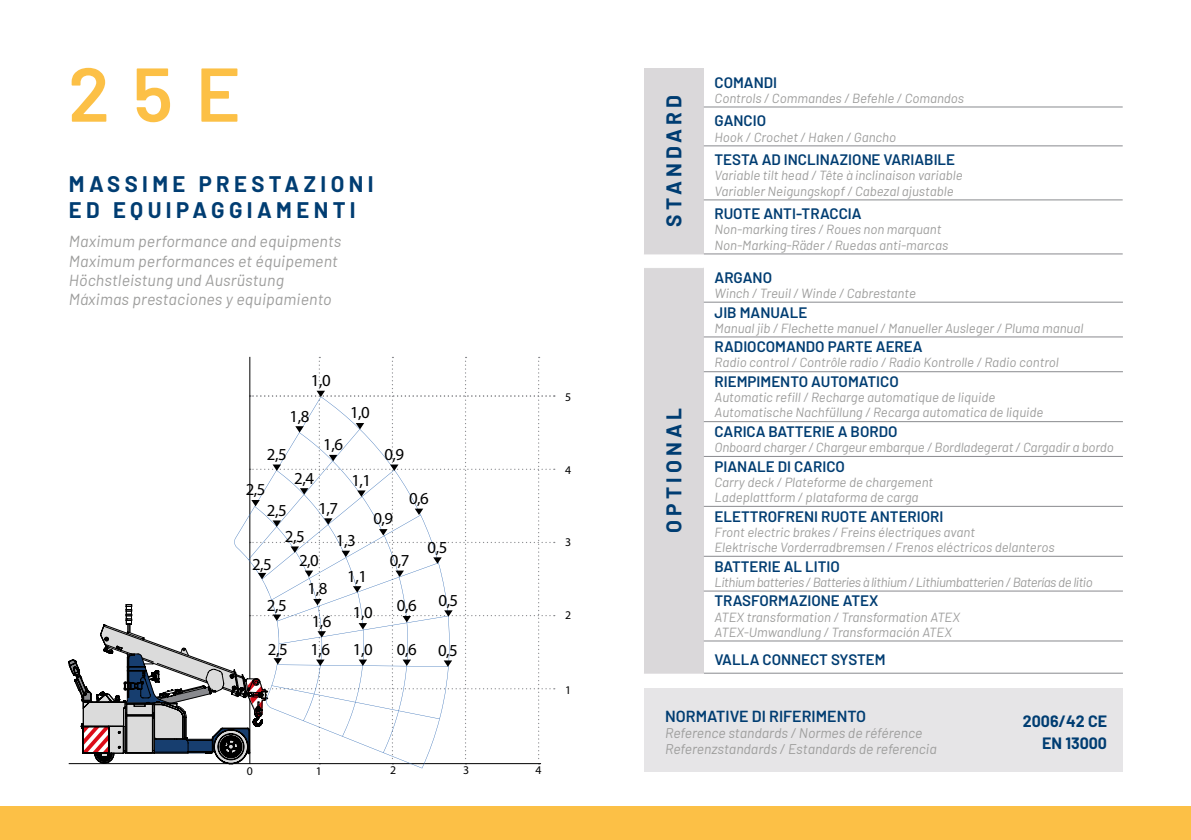
<style>
.page{position:relative;width:1191px;height:840px;background:#fff}
.page>*{position:absolute;margin:0;border:0;box-sizing:border-box;transform-origin:0 0}
.t1{font:600 76px "Barlow";color:#fcc046}
.t2{font:700 22px/26px "Barlow";letter-spacing:.2em;color:#003d72}
.t3{font:700 20.8px "Barlow";letter-spacing:.2em;color:#003d72}
.t4{font:16.8px "Myriad Pro";color:#000}
.t5{font:italic 16px/19.2px "Barlow";letter-spacing:.01em;color:#9d9d9c}
.t6{font:600 16px "Barlow";color:#003d72}
.t7{font:700 16px/21.6px "Barlow";color:#003d72;text-align:right}
.t8{font:600 15.2px "Barlow";color:#003d72}
.t9{font:italic 14px/16px "Barlow";color:#9d9d9c}
.t10{font:italic 13.2px/15.2px "Barlow";color:#9d9d9c}
.t11{font:italic 13.2px "Barlow";letter-spacing:-.03em;color:#9d9d9c}
.t12{font:11.8px "Myriad Pro";color:#000}
</style>
<div class="page">
<div style="left:0;top:806px;width:1191px;height:33px;background:#fcc046"></div>
<div style="left:644px;top:687px;width:478px;height:84px;background:#e6e5e7"></div>
<div style="left:644px;top:68px;width:60px;height:186px;background:#dad8da"></div>
<hr style="left:704px;top:107px;width:418px;height:1px;background:#898a8e">
<hr style="left:704px;top:145px;width:418px;height:1px;background:#898a8e">
<hr style="left:704px;top:199px;width:418px;height:1px;background:#898a8e">
<hr style="left:704px;top:253px;width:418px;height:1px;background:#898a8e">
<div style="left:644px;top:267px;width:60px;height:405px;background:#dad8da"></div>
<hr style="left:644px;top:267px;width:60px;height:1px;background:#fff">
<hr style="left:704px;top:301px;width:419px;height:1px;background:#898a8e">
<hr style="left:704px;top:336px;width:419px;height:1px;background:#898a8e">
<hr style="left:704px;top:371px;width:419px;height:1px;background:#898a8e">
<hr style="left:704px;top:421px;width:419px;height:1px;background:#898a8e">
<hr style="left:704px;top:456px;width:419px;height:1px;background:#898a8e">
<hr style="left:704px;top:505px;width:419px;height:1px;background:#898a8e">
<hr style="left:704px;top:555px;width:419px;height:1px;background:#898a8e">
<hr style="left:704px;top:590px;width:419px;height:1px;background:#898a8e">
<hr style="left:704px;top:640px;width:419px;height:1px;background:#898a8e">
<hr style="left:704px;top:672px;width:419px;height:1px;background:#898a8e">
<hr style="left:644px;top:672px;width:60px;height:1px;background:#dad8da">
<svg style="left:68px;top:356px;width:487px;height:408px"></svg>
<h1 class="t1" style="left:68px;top:38px;width:174px">25E</h1>
<h2 class="t2" style="left:69px;top:169px;width:306px">MASSIME PRESTAZIONI<br>ED EQUIPAGGIAMENTI</h2>
<p class="t5" style="left:69px;top:231px;width:274px">Maximum performance and equipments Maximum performances et équipement Höchstleistung und Ausrüstung Máximas prestaciones y equipamiento</p>
<p class="t4" style="left:311px;top:370px;width:21px">1,0</p>
<p class="t4" style="left:290px;top:405px;width:21px">1,8</p>
<p class="t4" style="left:267px;top:443px;width:21px">2,5</p>
<p class="t4" style="left:323px;top:434px;width:21px">1,6</p>
<p class="t4" style="left:350px;top:402px;width:21px">1,0</p>
<p class="t4" style="left:384px;top:443px;width:21px">0,9</p>
<p class="t4" style="left:294px;top:467px;width:21px">2,4</p>
<p class="t4" style="left:351px;top:469px;width:21px">1,1</p>
<p class="t4" style="left:246px;top:479px;width:21px">2,5</p>
<p class="t4" style="left:409px;top:487px;width:21px">0,6</p>
<p class="t4" style="left:427px;top:536px;width:21px">0,5</p>
<p class="t4" style="left:438px;top:589px;width:21px">0,5</p>
<p class="t4" style="left:318px;top:497px;width:21px">1,7</p>
<p class="t4" style="left:267px;top:499px;width:21px">2,5</p>
<p class="t4" style="left:373px;top:508px;width:21px">0,9</p>
<p class="t4" style="left:285px;top:525px;width:21px">2,5</p>
<p class="t4" style="left:336px;top:529px;width:21px">1,3</p>
<p class="t4" style="left:299px;top:549px;width:21px">2,0</p>
<p class="t4" style="left:390px;top:549px;width:21px">0,7</p>
<p class="t4" style="left:252px;top:553px;width:21px">2,5</p>
<p class="t4" style="left:267px;top:595px;width:21px">2,5</p>
<p class="t4" style="left:268px;top:638px;width:21px">2,5</p>
<p class="t4" style="left:310px;top:638px;width:21px">1,6</p>
<p class="t4" style="left:353px;top:638px;width:21px">1,0</p>
<p class="t4" style="left:397px;top:638px;width:21px">0,6</p>
<p class="t4" style="left:438px;top:639px;width:21px">0,5</p>
<p class="t4" style="left:347px;top:565px;width:21px">1,1</p>
<p class="t4" style="left:308px;top:578px;width:21px">1,8</p>
<p class="t4" style="left:397px;top:595px;width:21px">0,6</p>
<p class="t4" style="left:353px;top:602px;width:21px">1,0</p>
<p class="t4" style="left:312px;top:610px;width:21px">1,6</p>
<p class="t12" style="left:247px;top:763px;width:8px">0</p>
<p class="t12" style="left:316px;top:763px;width:8px">1</p>
<p class="t12" style="left:390px;top:762px;width:8px">2</p>
<p class="t12" style="left:463px;top:762px;width:8px">3</p>
<p class="t12" style="left:565px;top:389px;width:8px">5</p>
<p class="t12" style="left:565px;top:462px;width:8px">4</p>
<p class="t12" style="left:565px;top:534px;width:8px">3</p>
<p class="t12" style="left:565px;top:608px;width:8px">2</p>
<p class="t12" style="left:565px;top:682px;width:8px">1</p>
<p class="t12" style="left:535px;top:762px;width:8px">4</p>
<h3 class="t3" style="left:658px;top:227px;width:133px;rotate:-90deg">STANDARD</h3>
<h3 class="t3" style="left:658px;top:532px;width:126px;rotate:-90deg">OPTIONAL</h3>
<p class="t8" style="left:714px;top:71px;width:64px">COMANDI</p>
<p class="t10" style="left:714px;top:89px;width:251px">Controls / Commandes / Befehle / Comandos</p>
<p class="t8" style="left:714px;top:110px;width:53px">GANCIO</p>
<p class="t10" style="left:714px;top:128px;width:183px">Hook / Crochet / Haken / Gancho</p>
<p class="t8" style="left:714px;top:149px;width:242px">TESTA AD INCLINAZIONE VARIABILE</p>
<p class="t10" style="left:714px;top:167px;width:250px">Variable tilt head / Tête à inclinaison variable<br>Variabler Neigungskopf / Cabezal ajustable</p>
<p class="t8" style="left:714px;top:202px;width:149px">RUOTE ANTI-TRACCIA</p>
<p class="t10" style="left:714px;top:221px;width:235px">Non-marking tires / Roues non marquant<br>Non-Marking-Räder / Ruedas anti-marcas</p>
<p class="t8" style="left:714px;top:266px;width:59px">ARGANO</p>
<p class="t10" style="left:714px;top:284px;width:203px">Winch / Treuil / Winde / Cabrestante</p>
<p class="t8" style="left:714px;top:301px;width:94px">JIB MANUALE</p>
<p class="t10" style="left:714px;top:319px;width:370px">Manual jib / Flechette manuel / Manueller Ausleger / Pluma manual</p>
<p class="t8" style="left:714px;top:335px;width:210px">RADIOCOMANDO PARTE AEREA</p>
<p class="t10" style="left:714px;top:354px;width:346px">Radio control / Contrôle radio / Radio Kontrolle / Radio control</p>
<p class="t8" style="left:714px;top:370px;width:186px">RIEMPIMENTO AUTOMATICO</p>
<p class="t10" style="left:714px;top:388px;width:330px">Automatic refill / Recharge automatique de liquide<br>Automatische Nachfüllung / Recarga automatica de liquide</p>
<p class="t8" style="left:714px;top:420px;width:184px">CARICA BATTERIE A BORDO</p>
<p class="t10" style="left:714px;top:438px;width:401px">Onboard charger / Chargeur embarque / Bordladegerat / Cargadir a bordo</p>
<p class="t8" style="left:714px;top:455px;width:132px">PIANALE DI CARICO</p>
<p class="t10" style="left:714px;top:473px;width:220px">Carry deck / Plateforme de chargement<br>Ladeplattform / plataforma de carga</p>
<p class="t8" style="left:714px;top:504px;width:230px">ELETTROFRENI RUOTE ANTERIORI</p>
<p class="t10" style="left:714px;top:523px;width:341px">Front electric brakes / Freins électriques avant<br>Elektrische Vorderradbremsen / Frenos eléctricos delanteros</p>
<p class="t8" style="left:714px;top:554px;width:127px">BATTERIE AL LITIO</p>
<p class="t11" style="left:714px;top:572px;width:380px">Lithium batteries / Batteries à lithium / Lithiumbatterien / Baterías de litio</p>
<p class="t8" style="left:714px;top:589px;width:165px">TRASFORMAZIONE ATEX</p>
<p class="t10" style="left:714px;top:607px;width:247px">ATEX transformation / Transformation ATEX<br>ATEX-Umwandlung / Transformación ATEX</p>
<p class="t8" style="left:714px;top:647px;width:173px">VALLA CONNECT SYSTEM</p>
<p class="t6" style="left:665px;top:704px;width:202px">NORMATIVE DI RIFERIMENTO</p>
<p class="t9" style="left:665px;top:723px;width:273px">Reference standards / Normes de référence<br>Referenzstandards / Estandards de referencia</p>
<p class="t7" style="left:1022px;top:709px;width:86px">2006/42 CE<br>EN 13000</p>
</div>
